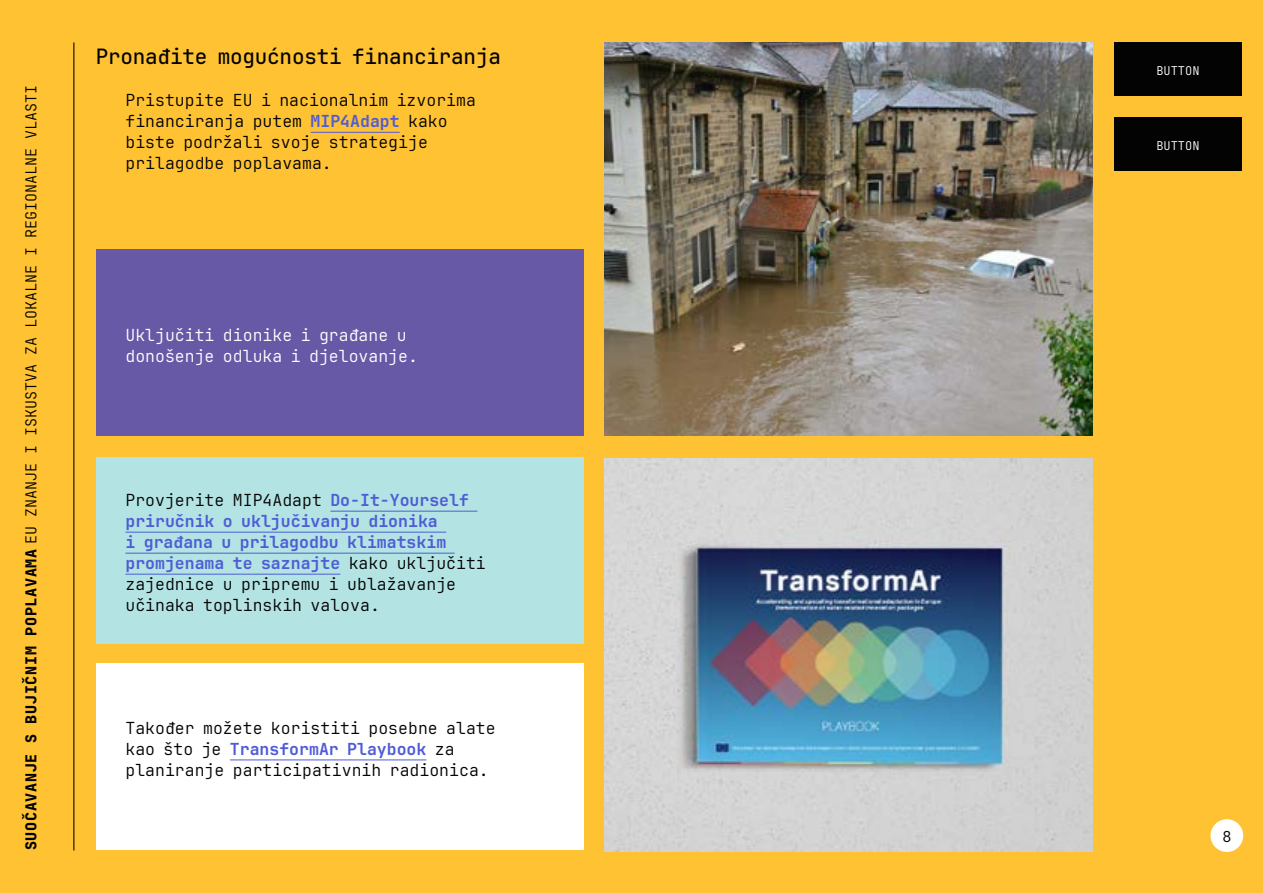
<style>
.page{position:relative;width:1263px;height:893px;background:#ffc232}
.page>*{position:absolute;margin:0;border:0;box-sizing:border-box;transform-origin:0 0}
.t1{font:500 21px "Jet Brains Mono";letter-spacing:-.01em;color:#030303}
.t2{font:300 16.5px/21px "Jet Brains Mono";color:#030303}
.t3{font:700 16.5px/21px "Jet Brains Mono";color:#4f5cd6}
.t4{font:300 16.5px/21px "Jet Brains Mono";color:#fff}
.t5{font:300 15px "Jet Brains Mono";color:#030303}
.t6{font:300 15px "Jet Brains Mono";color:#000}
.t7{font:300 12px "Jet Brains Mono";color:#fff}
.s1{font-weight:800}
.s2{font-weight:700;color:#4f5cd6}
.s3{font-weight:300;color:#030303}
</style>
<div class="page">
<img style="left:605px;top:43px;width:488px;height:393px">
<img style="left:605px;top:459px;width:488px;height:393px">
<div style="left:96px;top:250px;width:488px;height:186px;background:#6859a7"></div>
<div style="left:96px;top:457px;width:488px;height:186px;background:#b3e3e3"></div>
<div style="left:96px;top:664px;width:488px;height:186px;background:#fff"></div>
<div style="left:1210px;top:819px;width:33px;height:33px;background:#fff;border-radius:50%"></div>
<div style="left:1114px;top:43px;width:128px;height:53px;background:#030303"></div>
<div style="left:1114px;top:117px;width:128px;height:53px;background:#030303"></div>
<hr style="left:311px;top:132px;width:89px;height:1px;background:#4f5cd6">
<hr style="left:330px;top:511px;width:147px;height:1px;background:#4f5cd6">
<hr style="left:125px;top:532px;width:321px;height:1px;background:#4f5cd6">
<hr style="left:125px;top:553px;width:330px;height:1px;background:#4f5cd6">
<hr style="left:125px;top:574px;width:215px;height:1px;background:#4f5cd6">
<hr style="left:230px;top:759px;width:196px;height:1px;background:#4f5cd6">
<hr style="left:73px;top:43px;width:1px;height:807px;background:#000">
<p class="t5" style="left:20px;top:850px;width:767px;rotate:-90deg"><span class="s1">SUOČAVANJE S BUJIČNIM POPLAVAMA</span> EU ZNANJE I ISKUSTVA ZA LOKALNE I REGIONALNE VLASTI</p>
<p class="t1" style="left:96px;top:40px;width:407px">Pronađite mogućnosti financiranja</p>
<p class="t2" style="left:125px;top:90px;width:352px">Pristupite EU i nacionalnim izvorima financiranja putem <span class="s2">MIP4Adapt</span> kako biste podržali svoje strategije prilagodbe poplavama.</p>
<p class="t4" style="left:125px;top:324px;width:294px">Uključiti dionike i građane u donošenje odluka i djelovanje.</p>
<p class="t3" style="left:125px;top:490px;width:362px"><span class="s3">Provjerite MIP4Adapt</span> Do-It-Yourself priručnik o uključivanju dionika<br>i građana u prilagodbu klimatskim promjenama te saznajte <span class="s3">kako uključiti zajednice u pripremu i ublažavanje učinaka toplinskih valova.</span></p>
<p class="t2" style="left:125px;top:717px;width:372px">Također možete koristiti posebne alate kao što je <span class="s2">TransformAr Playbook</span> za planiranje participativnih radionica.</p>
<p class="t7" style="left:1156px;top:62px;width:45px">BUTTON</p>
<p class="t7" style="left:1156px;top:136px;width:45px">BUTTON</p>
<p class="t6" style="left:1222px;top:825px;width:10px">8</p>
</div>
